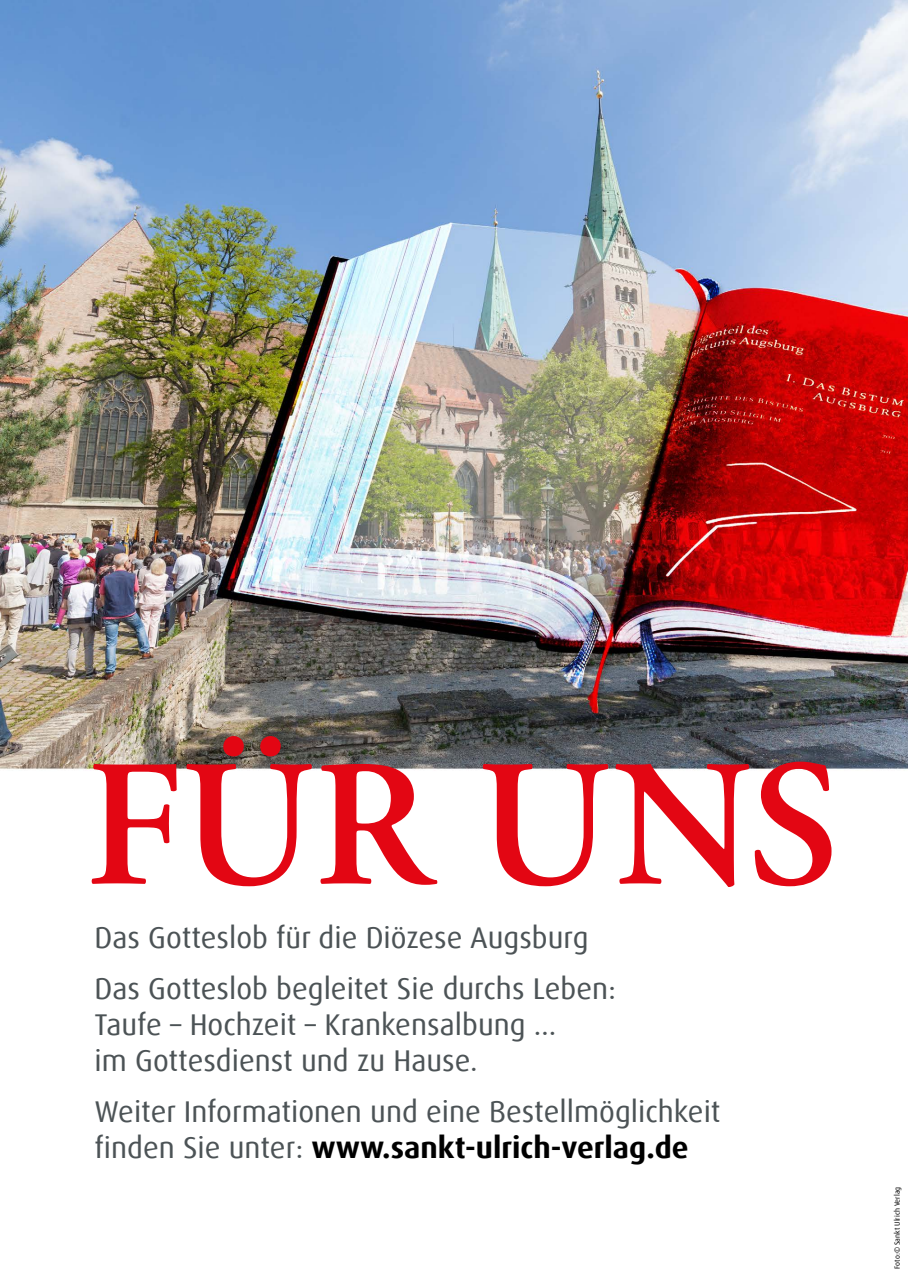
<style>
.page{position:relative;width:908px;height:1276px;background:#fff}
.page>*{position:absolute;margin:0;border:0;box-sizing:border-box;transform-origin:0 0}
.t1{font:600 180px "Adobe Garamond Pro";letter-spacing:-.005em;color:#e30613}
.t2{font:30px/36px "Dax Offc Pro";color:#4c5356}
.t3{font:7.5px "Dax Offc Pro";color:#000}
.s1{font-weight:700;color:#000}
</style>
<div class="page">
<img style="left:0;top:0;width:907px;height:770px">
<p class="t1" style="left:85px;top:722px;width:755px">FÜR UNS</p>
<p class="t2" style="left:94px;top:912px;width:522px;line-height:51px">Das Gotteslob für die Diözese Augsburg<br>Das Gotteslob begleitet Sie durchs Leben:</p>
<p class="t2" style="left:94px;top:1006px;width:463px">Taufe – Hochzeit – Krankensalbung … im Gottesdienst und zu Hause.</p>
<p class="t2" style="left:94px;top:1093px;width:627px">Weiter Informationen und eine Bestellmöglichkeit finden Sie unter: <span class="s1">www.sankt-ulrich-verlag.de</span></p>
<p class="t3" style="left:891px;top:1269px;width:84px;rotate:-90deg">Foto: © Sankt Ulrich Verlag</p>
</div>
